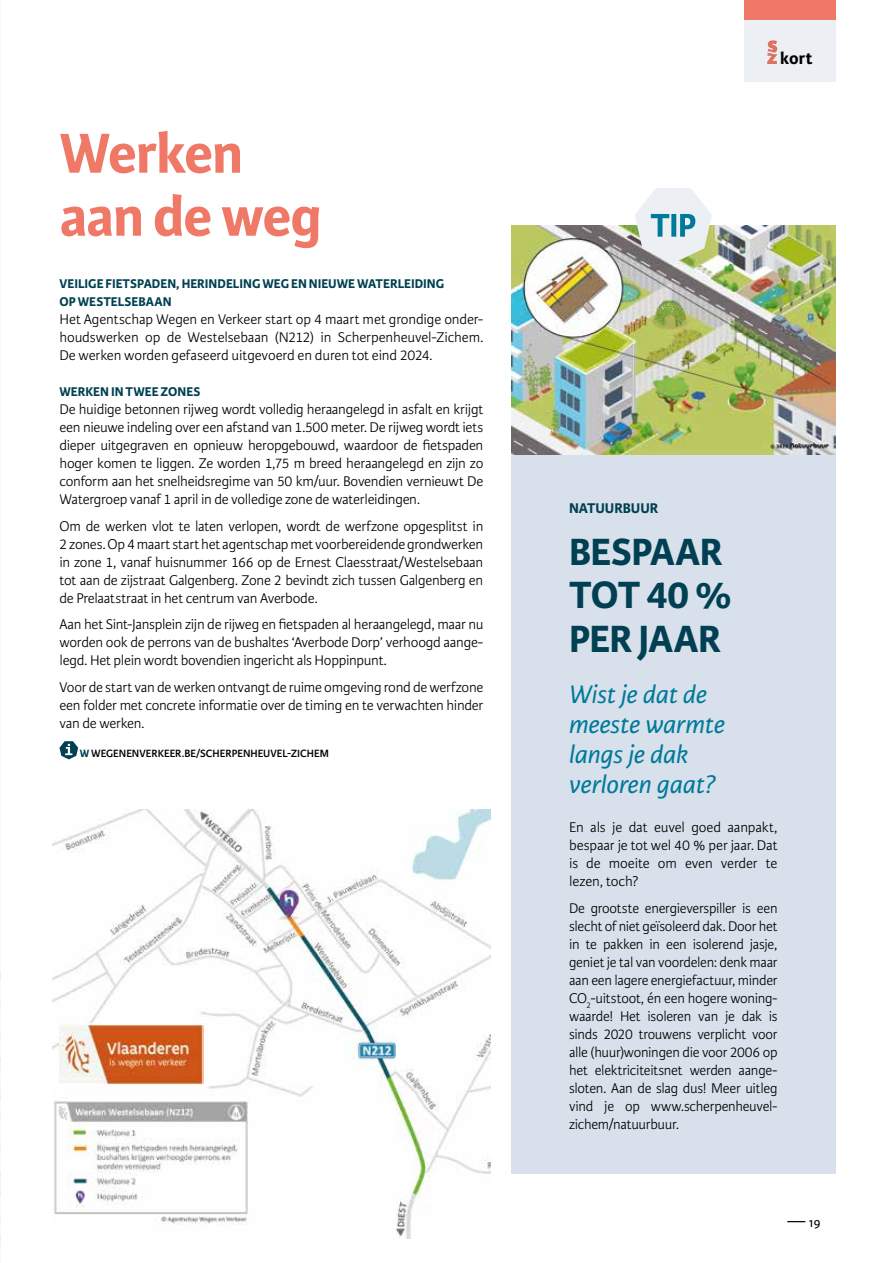
<style>
.page{position:relative;width:893px;height:1263px;background:#fff}
.page>*{position:absolute;margin:0;border:0;box-sizing:border-box;transform-origin:0 0}
.t1{font:700 60px/63px "Karmina Sans";letter-spacing:-.02em;color:#ef7966}
.t2{font:700 40.5px/43.5px "Karmina Sans";letter-spacing:-.015em;color:#004052}
.t3{font:italic 27px/30px "Karmina Sans";color:#007a9b}
.t4{font:700 18px "Karmina Sans";color:#000}
.t5{font:300 15px/18px "Karmina Sans";letter-spacing:-.015em;color:#000;text-align:justify}
.t6{font:700 15px "Karmina Sans";color:#004052}
.t7{font:700 13.5px/18px "Karmina Sans";color:#004052}
.t8{font:13.5px "Karmina Sans";color:#000}
.t9{font:600 11.25px "Karmina Sans";letter-spacing:.005em;color:#000}
.s1{font-weight:700;color:#004052}
.s2{font-family:"Karmina";font-size:18px}
</style>
<div class="page">
<svg style="left:0;top:972px;width:1px;height:291px"></svg>
<div style="left:744px;top:19px;width:92px;height:63px;background:#ecf0f5"></div>
<svg style="left:767px;top:40px;width:10px;height:24px"></svg>
<div style="left:744px;top:0;width:92px;height:19px;background:#ef7966"></div>
<svg style="left:60px;top:741px;width:18px;height:18px"></svg>
<img style="left:52px;top:809px;width:439px;height:429px">
<img style="left:60px;top:1024px;width:143px;height:60px">
<div style="left:511px;top:225px;width:325px;height:949px;background:#d8e1eb"></div>
<img style="left:511px;top:225px;width:325px;height:230px">
<svg style="left:635px;top:188px;width:77px;height:75px"></svg>
<h1 class="t1" style="left:60px;top:123px;width:264px">Werken aan de weg</h1>
<p class="t7" style="left:60px;top:275px;width:386px">VEILIGE FIETSPADEN, HERINDELING WEG EN NIEUWE WATERLEIDING<br>OP WESTELSEBAAN</p>
<p class="t5" style="left:60px;top:311px;width:425px">Het Agentschap Wegen en Verkeer start op 4 maart met grondige onder&shy;houdswerken op de Westelsebaan (N212) in Scherpenheuvel-Zichem.<br>De werken worden gefaseerd uitgevoerd en duren tot eind 2024.</p>
<p class="t7" style="left:60px;top:383px;width:142px">WERKEN IN TWEE ZONES</p>
<p class="t5" style="left:60px;top:401px;width:425px">De huidige betonnen rijweg wordt volledig heraangelegd in asfalt en krijgt een nieuwe indeling over een afstand van 1.500 meter. De rijweg wordt iets dieper uitgegraven en opnieuw heropgebouwd, waardoor de fietspaden hoger komen te liggen. Ze worden 1,75 m breed heraangelegd en zijn zo conform aan het snelheidsregime van 50 km/uur. Bovendien vernieuwt De Watergroep vanaf 1 april in de volledige zone de waterleidingen.</p>
<p class="t5" style="left:60px;top:517px;width:425px">Om de werken vlot te laten verlopen, wordt de werfzone opgesplitst in 2 zones. Op 4 maart start het agentschap met voorbereidende grondwerken in zone 1, vanaf huisnummer 166 op de Ernest Claesstraat/Westelsebaan tot aan de zijstraat Galgenberg. Zone 2 bevindt zich tussen Galgenberg en de Prelaatstraat in het centrum van Averbode.</p>
<p class="t5" style="left:60px;top:616px;width:425px">Aan het Sint-Jansplein zijn de rijweg en fietspaden al heraangelegd, maar nu worden ook de perrons van de bushaltes ‘Averbode Dorp’ verhoogd aange&shy;legd. Het plein wordt bovendien ingericht als Hoppinpunt.</p>
<p class="t5" style="left:60px;top:678px;width:425px">Voor de start van de werken ontvangt de ruime omgeving rond de werfzone een folder met concrete informatie over de timing en te verwachten hinder van de werken.</p>
<p class="t9" style="left:80px;top:747px;width:250px"><span class="s1">W</span> WEGENENVERKEER.BE/SCHERPENHEUVEL-ZICHEM</p>
<p class="t4" style="left:780px;top:48px;width:34px">kort</p>
<p class="t6" style="left:569px;top:499px;width:91px">NATUURBUUR</p>
<h2 class="t2" style="left:569px;top:530px;width:165px">BESPAAR<br>TOT 40 %<br>PER JAAR</h2>
<h3 class="t3" style="left:569px;top:680px;width:157px">Wist je dat de meeste warmte langs je dak verloren gaat?</h3>
<p class="t5" style="left:569px;top:819px;width:210px">En als je dat euvel goed aanpakt, bespaar je tot wel 40 % per jaar. Dat is de moeite om even verder te lezen, toch?</p>
<p class="t5" style="left:569px;top:899px;width:210px">De grootste energieverspiller is een slecht of niet geïsoleerd dak. Door het in te pakken in een isolerend jasje, geniet je tal van voordelen: denk maar aan een lagere energiefactuur, minder CO<sub>2</sub>-uitstoot, én een hogere woning&shy;waarde! Het isoleren van je dak is sinds 2020 trouwens verplicht voor alle (huur)woningen die voor 2006 op het elektriciteitsnet werden aange&shy;sloten. Aan de slag dus! Meer uitleg vind je op www.scherpenheuvel&shy;zichem/natuurbuur.</p>
<p class="t8" style="left:787px;top:1214px;width:35px"><span class="s2">—</span> 19</p>
</div>
